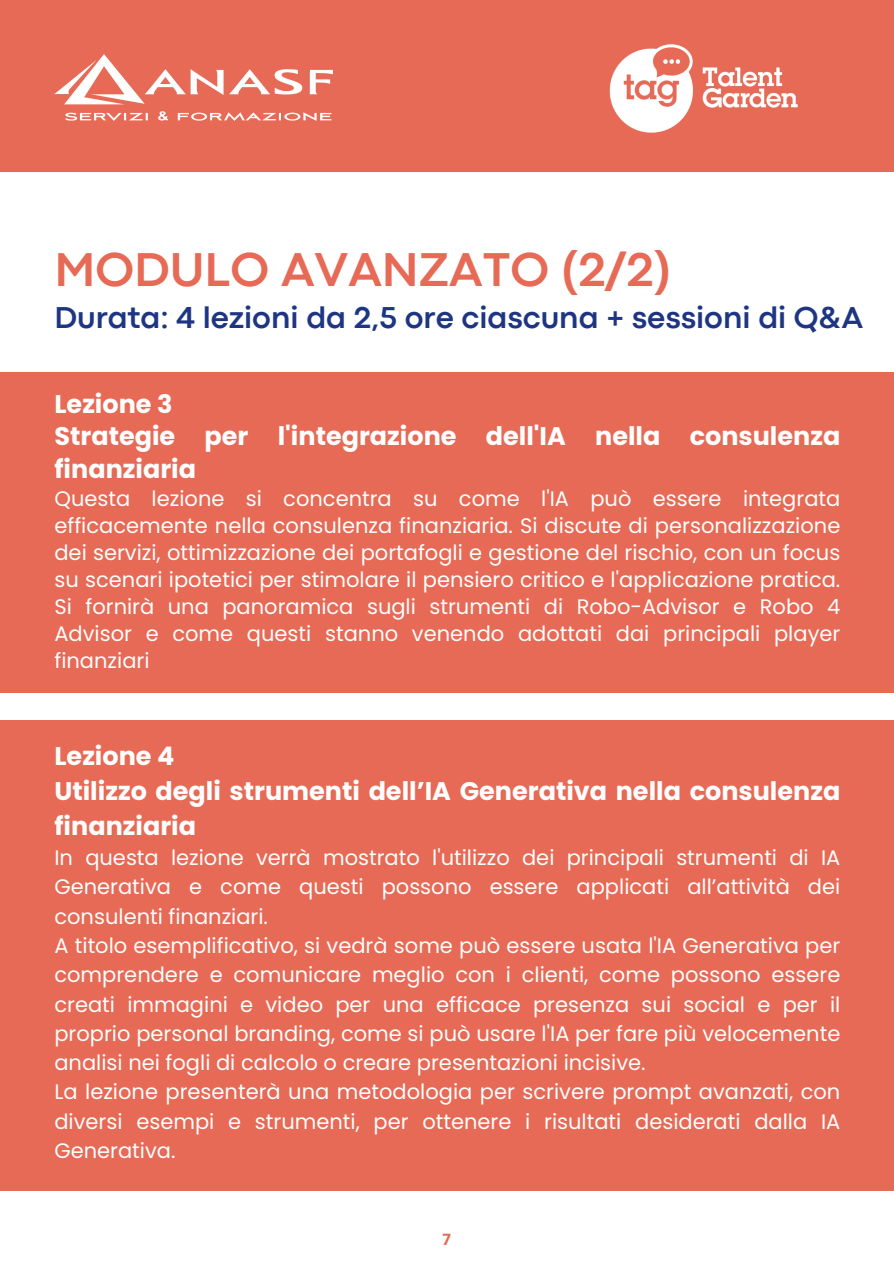
<style>
.page{position:relative;width:894px;height:1264px;background:#fff}
.page>*{position:absolute;margin:0;border:0;box-sizing:border-box;transform-origin:0 0}
.t1{font:700 49.5px "Codec Pro";color:#e66a55}
.t2{font:700 31.5px "Codec Pro";color:#1e3582}
.t3{font:700 25.5px/32.7px "Poppins";color:#fefefe}
.t4{font:21px/29.2px "Poppins";color:#fefefe;text-align:justify}
.t5{font:700 18px "Calibri";color:#e66a55}
</style>
<div class="page">
<div style="left:0;top:0;width:893px;height:171px;background:#e66a55"></div>
<div style="left:0;top:372px;width:893px;height:321px;background:#e66a55"></div>
<div style="left:0;top:720px;width:892px;height:470px;background:#e66a55"></div>
<img style="left:54px;top:54px;width:278px;height:67px">
<img style="left:609px;top:44px;width:189px;height:89px">
<p class="t1" style="left:54px;top:252px;width:618px">MODULO AVANZATO (2/2)</p>
<p class="t2" style="left:54px;top:306px;width:809px">Durata: 4 lezioni da 2,5 ore ciascuna + sessioni di Q&amp;A</p>
<p class="t3" style="left:54px;top:387px;width:119px">Lezione 3</p>
<p class="t3" style="left:54px;top:420px;width:787px">Strategie per l'integrazione dell'IA nella consulenza finanziaria</p>
<h1 class="t4" style="left:54px;top:485px;width:787px;line-height:27px">Questa lezione si concentra su come l'IA può essere integrata efficacemente nella consulenza finanziaria. Si discute di personalizzazione dei servizi, ottimizzazione dei portafogli e gestione del rischio, con un focus su scenari ipotetici per stimolare il pensiero critico e l'applicazione pratica.<br>Si fornirà una panoramica sugli strumenti di Robo-Advisor e Robo 4<br>Advisor e come questi stanno venendo adottati dai principali player finanziari</h1>
<h2 class="t3" style="left:54px;top:739px;width:121px">Lezione 4</h2>
<p class="t3" style="left:54px;top:773px;width:787px;line-height:34.8px">Utilizzo degli strumenti dell’IA Generativa nella consulenza finanziaria</p>
<p class="t4" style="left:54px;top:843px;width:787px">In questa lezione verrà mostrato l'utilizzo dei principali strumenti di IA Generativa e come questi possono essere applicati all’attività dei consulenti finanziari.</p>
<p class="t4" style="left:54px;top:931px;width:787px">A titolo esemplificativo, si vedrà some può essere usata l'IA Generativa per comprendere e comunicare meglio con i clienti, come possono essere creati immagini e video per una efficace presenza sui social e per il proprio personal branding, come si può usare l'IA per fare più velocemente analisi nei fogli di calcolo o creare presentazioni incisive.</p>
<p class="t4" style="left:54px;top:1077px;width:787px">La lezione presenterà una metodologia per scrivere prompt avanzati, con diversi esempi e strumenti, per ottenere i risultati desiderati dalla IA Generativa.</p>
<p class="t5" style="left:442px;top:1231px;width:11px">7</p>
</div>
